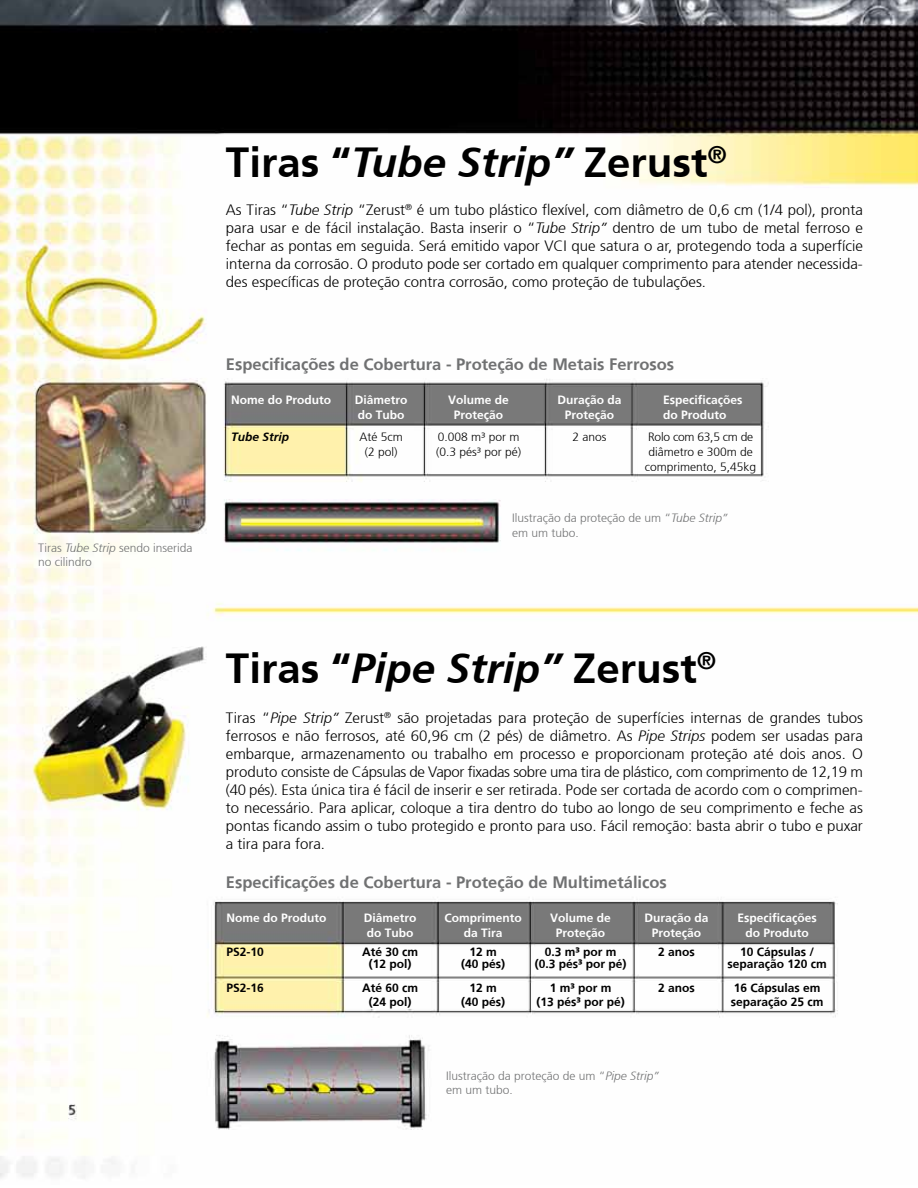
<style>
.page{position:relative;width:918px;height:1188px;background:#fff}
.page>*{position:absolute;margin:0;border:0;box-sizing:border-box;transform-origin:0 0}
.t1{font:700 42px "Frutiger 65";color:#000}
.t2{font:700 16.5px "Frutiger";color:#707172}
.t3{font:300 15px/18px "Frutiger 45";color:#000;text-align:justify}
.t4{font:700 12px "Frutiger";color:#fff}
.t5{font:700 12px "Frutiger";color:#000}
.t6{font:300 12px/14.4px "Frutiger 45";color:#707172}
.t7{font:300 12px/15px "Frutiger 45";color:#000}
.t8{font:300 12px "Frutiger 45";letter-spacing:-.02em;color:#000}
.t9{font:italic 700 12px "Frutiger";color:#000}
.s1{font-style:italic}
.s2{font-family:"Frutiger";font-style:italic}
</style>
<div class="page">
<img style="left:0;top:0;width:918px;height:1178px">
<p class="t6" style="left:38px;top:540px;width:156px">Tiras <span class="s1">Tube Strip</span> sendo inserida no cilindro</p>
<h1 class="t1" style="left:226px;top:137px;width:503px">Tiras “<span class="s2">Tube Strip”</span> Zerust<sup>®</sup></h1>
<p class="t3" style="left:226px;top:200px;width:638px">As Tiras “<span class="s1">Tube Strip</span> “Zerust<sup>®</sup> é um tubo plástico flexível, com diâmetro de 0,6 cm (1/4 pol), pronta para usar e de fácil instalação. Basta inserir o “<span class="s1">Tube Strip”</span> dentro de um tubo de metal ferroso e fechar as pontas em seguida. Será emitido vapor VCI que satura o ar, protegendo toda a superfície interna da corrosão. O produto pode ser cortado em qualquer comprimento para atender necessida&shy;des específicas de proteção contra corrosão, como proteção de tubulações.</p>
<p class="t2" style="left:226px;top:355px;width:450px">Especificações de Cobertura - Proteção de Metais Ferrosos</p>
<p class="t4" style="left:231px;top:393px;width:102px">Nome do Produto</p>
<p class="t4" style="left:355px;top:393px;width:54px">Diâmetro</p>
<p class="t4" style="left:448px;top:393px;width:62px">Volume de</p>
<p class="t4" style="left:558px;top:393px;width:66px">Duração da</p>
<p class="t4" style="left:663px;top:393px;width:81px">Especificações</p>
<p class="t4" style="left:358px;top:407px;width:48px">do Tubo</p>
<p class="t4" style="left:454px;top:407px;width:51px">Proteção</p>
<p class="t4" style="left:565px;top:407px;width:51px">Proteção</p>
<p class="t4" style="left:663px;top:407px;width:65px">do Produto</p>
<p class="t9" style="left:231px;top:430px;width:60px">Tube Strip</p>
<p class="t7" style="left:359px;top:429px;width:45px">Até 5cm</p>
<p class="t7" style="left:438px;top:429px;width:83px">0.008 m³ por m</p>
<p class="t7" style="left:573px;top:429px;width:36px">2 anos</p>
<p class="t8" style="left:648px;top:430px;width:107px">Rolo com 63,5 cm de</p>
<p class="t7" style="left:365px;top:444px;width:34px">(2 pol)</p>
<p class="t7" style="left:436px;top:444px;width:87px">(0.3 pés³ por pé)</p>
<p class="t7" style="left:645px;top:444px;width:113px">diâmetro e 300m de comprimento, 5,45kg</p>
<p class="t6" style="left:512px;top:511px;width:217px">Ilustração da proteção de um “<span class="s1">Tube Strip” </span>em um tubo.</p>
<h1 class="t1" style="left:226px;top:643px;width:492px">Tiras “<span class="s2">Pipe Strip”</span> Zerust<sup>®</sup></h1>
<p class="t3" style="left:226px;top:709px;width:638px">Tiras “<span class="s1">Pipe Strip”</span> Zerust<sup>®</sup> são projetadas para proteção de superfícies internas de grandes tubos ferrosos e não ferrosos, até 60,96 cm (2 pés) de diâmetro. As <span class="s1">Pipe Strips</span> podem ser usadas para embarque, armazenamento ou trabalho em processo e proporcionam proteção até dois anos. O produto consiste de Cápsulas de Vapor fixadas sobre uma tira de plástico, com comprimento de 12,19 m (40 pés). Esta única tira é fácil de inserir e ser retirada. Pode ser cortada de acordo com o comprimen&shy;to necessário. Para aplicar, coloque a tira dentro do tubo ao longo de seu comprimento e feche as pontas ficando assim o tubo protegido e pronto para uso. Fácil remoção: basta abrir o tubo e puxar a tira para fora.</p>
<p class="t2" style="left:226px;top:873px;width:442px">Especificações de Cobertura - Proteção de Multimetálicos</p>
<p class="t4" style="left:227px;top:911px;width:102px">Nome do Produto</p>
<p class="t4" style="left:364px;top:911px;width:54px">Diâmetro</p>
<p class="t4" style="left:444px;top:911px;width:79px">Comprimento</p>
<p class="t4" style="left:550px;top:911px;width:62px">Volume de</p>
<p class="t4" style="left:645px;top:911px;width:66px">Duração da</p>
<p class="t4" style="left:737px;top:911px;width:81px">Especificações</p>
<p class="t4" style="left:367px;top:926px;width:48px">do Tubo</p>
<p class="t4" style="left:464px;top:926px;width:40px">da Tira</p>
<p class="t4" style="left:556px;top:926px;width:51px">Proteção</p>
<p class="t4" style="left:652px;top:926px;width:51px">Proteção</p>
<p class="t4" style="left:745px;top:926px;width:65px">do Produto</p>
<p class="t5" style="left:227px;top:945px;width:39px">PS2-10</p>
<p class="t5" style="left:362px;top:945px;width:58px">Até 30 cm</p>
<p class="t5" style="left:469px;top:945px;width:29px">12 m</p>
<p class="t5" style="left:545px;top:945px;width:73px">0.3 m³ por m</p>
<p class="t5" style="left:658px;top:945px;width:38px">2 anos</p>
<p class="t5" style="left:740px;top:945px;width:76px">10 Cápsulas /</p>
<p class="t5" style="left:369px;top:957px;width:44px">(12 pol)</p>
<p class="t5" style="left:461px;top:957px;width:46px">(40 pés)</p>
<p class="t5" style="left:535px;top:957px;width:93px">(0.3 pés³ por pé)</p>
<p class="t5" style="left:727px;top:957px;width:101px">separação 120 cm</p>
<p class="t5" style="left:227px;top:980px;width:39px">PS2-16</p>
<p class="t5" style="left:362px;top:980px;width:58px">Até 60 cm</p>
<p class="t5" style="left:469px;top:980px;width:29px">12 m</p>
<p class="t5" style="left:550px;top:980px;width:63px">1 m³ por m</p>
<p class="t5" style="left:658px;top:980px;width:38px">2 anos</p>
<p class="t5" style="left:734px;top:980px;width:88px">16 Cápsulas em</p>
<p class="t5" style="left:369px;top:995px;width:44px">(24 pol)</p>
<p class="t5" style="left:461px;top:995px;width:46px">(40 pés)</p>
<p class="t5" style="left:536px;top:995px;width:90px">(13 pés³ por pé)</p>
<p class="t5" style="left:731px;top:995px;width:94px">separação 25 cm</p>
<p class="t6" style="left:446px;top:1069px;width:214px">Ilustração da proteção de um “<span class="s1">Pipe Strip” </span>em um tubo.</p>
</div>
